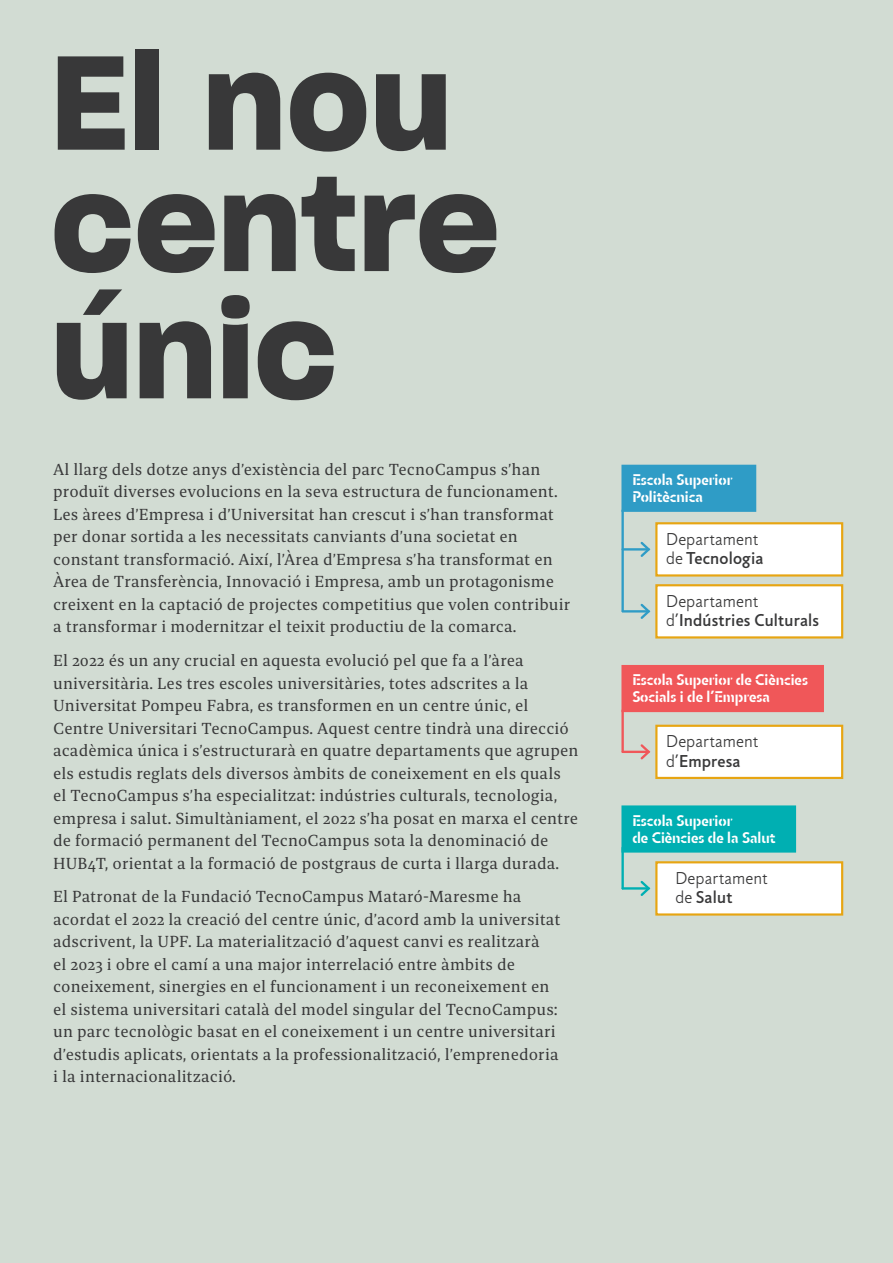
<style>
.page{position:relative;width:893px;height:1263px;background:#d2dcd3}
.page>*{position:absolute;margin:0;border:0;box-sizing:border-box;transform-origin:0 0}
.t1{font:130.05px/124.4px "Sharp Grotesk Sm Bold 20";color:#383839}
.t2{font:300 17.4px/19.5px "Jigsaw";letter-spacing:.01em;color:#383839}
.t3{font:500 17.4px/19.5px "Jigsaw";letter-spacing:.01em;color:#383839}
.t4{font:15.9px/22.5px "Bespoke Serif";letter-spacing:.005em;color:#383839}
.t5{font:700 15.75px/16.8px "Jigsaw Stencil";color:#fff}
.s1{font-weight:500}
.s2{font-weight:300}
</style>
<div class="page">
<div style="left:655px;top:522px;width:188px;height:54px;background:#fff;border:2px solid #e7a512"></div>
<div style="left:621px;top:465px;width:135px;height:47px;background:#2f9cc6;border:2px solid #2f9cc6"></div>
<div style="left:655px;top:584px;width:188px;height:54px;background:#fff;border:2px solid #e7a512"></div>
<hr style="left:621px;top:510px;width:3px;height:101px;background:#2f9cc6">
<hr style="left:623px;top:548px;width:26px;height:2px;background:#2f9cc6">
<svg style="left:638px;top:541px;width:13px;height:16px"></svg>
<hr style="left:623px;top:610px;width:26px;height:2px;background:#2f9cc6">
<svg style="left:638px;top:603px;width:13px;height:16px"></svg>
<div style="left:621px;top:665px;width:203px;height:47px;background:#f05759"></div>
<div style="left:655px;top:725px;width:188px;height:54px;background:#fff;border:2px solid #e7a512"></div>
<hr style="left:621px;top:710px;width:3px;height:42px;background:#f05759">
<hr style="left:623px;top:751px;width:26px;height:2px;background:#f05759">
<svg style="left:638px;top:744px;width:13px;height:16px"></svg>
<div style="left:621px;top:805px;width:175px;height:48px;background:#00afb2;border:2px solid #00afb2"></div>
<div style="left:655px;top:861px;width:188px;height:54px;background:#fff;border:2px solid #e7a512"></div>
<hr style="left:621px;top:848px;width:3px;height:40px;background:#00afb2">
<hr style="left:623px;top:887px;width:26px;height:2px;background:#00afb2">
<svg style="left:638px;top:880px;width:13px;height:16px"></svg>
<h1 class="t1" style="left:51px;top:32px;width:450px">El nou centre únic</h1>
<p class="t4" style="left:53px;top:458px;width:519px">Al llarg dels dotze anys d’existència del parc TecnoCampus s’han produït diverses evolucions en la seva estructura de funcionament.<br>Les àrees d’Empresa i d’Universitat han crescut i s’han transformat per donar sortida a les necessitats canviants d’una societat en constant transformació. Així, l’Àrea d’Empresa s’ha transformat en Àrea de Transferència, Innovació i Empresa, amb un protagonisme creixent en la captació de projectes competitius que volen contribuir a transformar i modernitzar el teixit productiu de la comarca.</p>
<p class="t4" style="left:53px;top:649px;width:527px">El 2022 és un any crucial en aquesta evolució pel que fa a l’àrea universitària. Les tres escoles universitàries, totes adscrites a la Universitat Pompeu Fabra, es transformen en un centre únic, el Centre Universitari TecnoCampus. Aquest centre tindrà una direcció acadèmica única i s’estructurarà en quatre departaments que agrupen els estudis reglats dels diversos àmbits de coneixement en els quals<br>el TecnoCampus s’ha especialitzat: indústries culturals, tecnologia, empresa i salut. Simultàniament, el 2022 s’ha posat en marxa el centre de formació permanent del TecnoCampus sota la denominació de HUB4T, orientat a la formació de postgraus de curta i llarga durada.</p>
<p class="t4" style="left:53px;top:885px;width:509px">El Patronat de la Fundació TecnoCampus Mataró-Maresme ha acordat el 2022 la creació del centre únic, d’acord amb la universitat adscrivent, la UPF. La materialització d’aquest canvi es realitzarà<br>el 2023 i obre el camí a una major interrelació entre àmbits de coneixement, sinergies en el funcionament i un reconeixement en el sistema universitari català del model singular del TecnoCampus: un parc tecnològic basat en el coneixement i un centre universitari d’estudis aplicats, orientats a la professionalització, l’emprenedoria i la internacionalització.</p>
<p class="t5" style="left:632px;top:472px;width:102px">Escola Superior<br>Politècnica</p>
<p class="t2" style="left:666px;top:530px;width:99px">Departament de <span class="s1">Tecnologia</span></p>
<p class="t3" style="left:666px;top:592px;width:155px"><span class="s2">Departament d’</span>Indústries Culturals</p>
<p class="t5" style="left:632px;top:672px;width:177px">Escola Superior de Ciències<br>Socials i de l’Empresa</p>
<p class="t2" style="left:666px;top:732px;width:94px">Departament d’<span class="s1">Empresa</span></p>
<p class="t5" style="left:632px;top:812px;width:145px">Escola Superior<br>de Ciències de la Salut</p>
<p class="t2" style="left:675px;top:869px;width:94px">Departament de <span class="s1">Salut</span></p>
</div>
